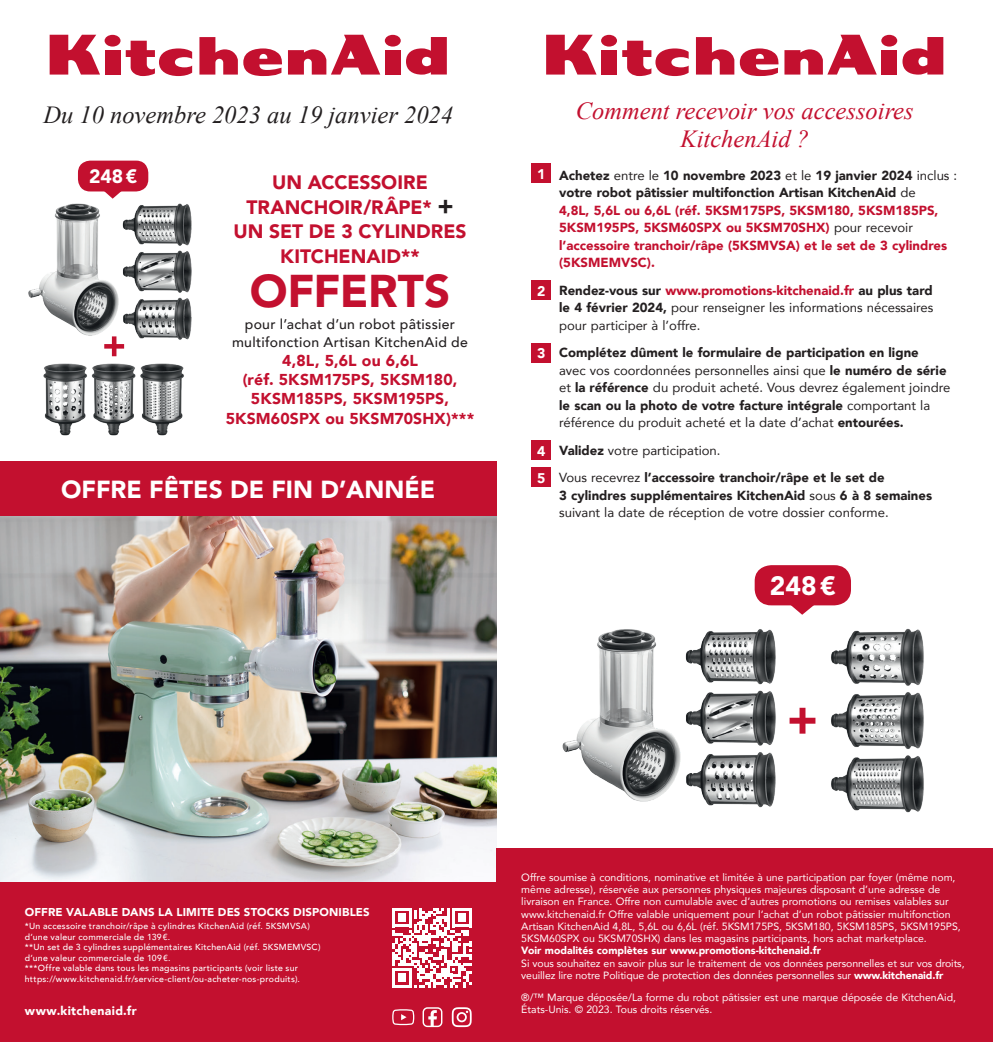
<style>
.page{position:relative;width:993px;height:1042px;background:#fff}
.page>*{position:absolute;margin:0;border:0;box-sizing:border-box;transform-origin:0 0}
.t1{font:900 45.5px "Avenir LT Std";letter-spacing:-.01em;color:#c3102f}
.t2{font:900 26.43px "Avenir LT Std";color:#fff}
.t3{font:italic 24.5px/28px "Times New Roman";color:#c3102f;text-align:center}
.t4{font:italic 24.5px "Times New Roman";color:#231f20}
.t5{font:900 24.5px "Avenir LT Std";color:#fff}
.t6{font:900 19.25px/24.5px "Avenir LT Std";color:#c3102f;text-align:center}
.t7{font:900 19.25px "Avenir LT Std";color:#fff}
.t8{font:900 15.75px/19.2px "Avenir";letter-spacing:.01em;color:#c3102f;text-align:center}
.t9{font:500 14px/17.5px "Avenir";letter-spacing:.02em;color:#231f20;text-align:center}
.t10{font:13.12px/17.5px "Avenir";color:#231f20}
.t11{font:900 13.12px/17.5px "Avenir";color:#c3102f}
.t12{font:900 13.12px/27.5px "Avenir";color:#231f20}
.t13{font:900 12.25px "Avenir";letter-spacing:.025em;color:#fff}
.t14{font:900 11.38px "Avenir";letter-spacing:.01em;color:#fff}
.t15{font:10.5px/12.2px "Avenir";color:#fff}
.t16{font:900 10.5px "Avenir";color:#fff}
.t17{font:500 8.75px/10.5px "Avenir";letter-spacing:.03em;color:#fff}
.s1{font-size:24.5px;color:#231f20}
.s2{font-size:14px;color:#fff}
.s3{color:#231f20}
.s4{font-weight:400;color:#231f20}
.s5{font-weight:900;font-size:14px;color:#fff}
.s6{font-weight:900}
.s7{font-weight:900;color:#c3102f}
.s8{font-weight:400}
</style>
<div class="page">
<img style="left:0;top:516px;width:496px;height:366px">
<div style="left:104px;top:50px;width:16px;height:25px;background:#c3102f"></div>
<div style="left:105px;top:35px;width:15px;height:12px;background:#c3102f;border-radius:50%"></div>
<svg style="left:199px;top:37px;width:83px;height:39px"></svg>
<div style="left:384px;top:50px;width:16px;height:25px;background:#c3102f"></div>
<div style="left:384px;top:35px;width:16px;height:12px;background:#c3102f;border-radius:50%"></div>
<svg style="left:288px;top:35px;width:92px;height:40px"></svg>
<svg style="left:50px;top:35px;width:50px;height:40px"></svg>
<svg style="left:126px;top:41px;width:66px;height:35px"></svg>
<svg style="left:406px;top:37px;width:40px;height:38px"></svg>
<div style="left:0;top:461px;width:496px;height:55px;background:#c3102f"></div>
<div style="left:0;top:882px;width:496px;height:160px;background:#c3102f"></div>
<svg style="left:392px;top:908px;width:79px;height:79px"></svg>
<svg style="left:392px;top:1009px;width:23px;height:17px"></svg>
<svg style="left:428px;top:1010px;width:9px;height:15px"></svg>
<div style="left:422px;top:1007px;width:20px;height:20px;border:1px solid #fff;border-radius:4px"></div>
<svg style="left:451px;top:1007px;width:20px;height:20px"></svg>
<svg style="left:104px;top:345px;width:20px;height:11px"></svg>
<img style="left:43px;top:363px;width:141px;height:73px">
<img style="left:28px;top:203px;width:164px;height:142px">
<div style="left:78px;top:161px;width:70px;height:30px;background:#c3102f;border-radius:12px"></div>
<svg style="left:102px;top:191px;width:21px;height:8px"></svg>
<div style="left:601px;top:50px;width:16px;height:25px;background:#c3102f"></div>
<div style="left:601px;top:35px;width:15px;height:12px;background:#c3102f;border-radius:50%"></div>
<svg style="left:695px;top:37px;width:83px;height:39px"></svg>
<div style="left:881px;top:50px;width:15px;height:25px;background:#c3102f"></div>
<div style="left:881px;top:35px;width:15px;height:12px;background:#c3102f;border-radius:50%"></div>
<svg style="left:784px;top:35px;width:92px;height:40px"></svg>
<svg style="left:546px;top:35px;width:50px;height:40px"></svg>
<svg style="left:622px;top:41px;width:66px;height:35px"></svg>
<svg style="left:902px;top:37px;width:41px;height:38px"></svg>
<div style="left:531px;top:163px;width:20px;height:20px;background:#c3102f"></div>
<div style="left:531px;top:280px;width:20px;height:20px;background:#c3102f"></div>
<div style="left:531px;top:343px;width:20px;height:19px;background:#c3102f"></div>
<div style="left:531px;top:440px;width:20px;height:20px;background:#c3102f"></div>
<div style="left:531px;top:467px;width:20px;height:20px;background:#c3102f"></div>
<div style="left:496px;top:848px;width:496px;height:194px;background:#c3102f"></div>
<svg style="left:790px;top:708px;width:25px;height:25px"></svg>
<img style="left:831px;top:628px;width:93px;height:185px">
<img style="left:562px;top:629px;width:228px;height:179px">
<div style="left:754px;top:565px;width:96px;height:40px;background:#c3102f;border-radius:16px"></div>
<svg style="left:787px;top:605px;width:29px;height:10px"></svg>
<h3 class="t4" style="left:43px;top:98px;width:411px">Du 10 novembre 2023 au 19 janvier 2024</h3>
<h3 class="t7" style="left:89px;top:165px;width:49px">248€</h3>
<h3 class="t6" style="left:233px;top:170px;width:234px">UN ACCESSOIRE<br>TRANCHOIR/RÂPE* <span class="s1">+<br></span>UN SET DE 3 CYLINDRES<br>KITCHENAID**</h3>
<h1 class="t1" style="left:250px;top:263px;width:202px">OFFERTS</h1>
<h3 class="t9" style="left:232px;top:315px;width:237px">pour l’achat d’un robot pâtissier multifonction Artisan KitchenAid de</h3>
<h3 class="t8" style="left:225px;top:350px;width:250px">4,8L, 5,6L ou 6,6L<br>(réf. 5KSM175PS, 5KSM180,<br>5KSM185PS, 5KSM195PS,<br>5KSM60SPX ou 5KSM70SHX)***</h3>
<h3 class="t5" style="left:61px;top:475px;width:375px">OFFRE FÊTES DE FIN D’ANNÉE</h3>
<h3 class="t3" style="left:575px;top:97px;width:339px">Comment recevoir vos accessoires<br>KitchenAid ?</h3>
<p class="t11" style="left:559px;top:166px;width:399px;text-indent:-22px"><span class="s2">1</span> <span class="s3">Achetez</span> <span class="s4">entre le</span> <span class="s3">10 novembre 2023</span> <span class="s4">et le</span> <span class="s3">19 janvier 2024</span> <span class="s4">inclus : </span><span class="s3">votre robot pâtissier multifonction Artisan KitchenAid</span> <span class="s4">de<br></span>4,8L, 5,6L ou 6,6L (réf. 5KSM175PS, 5KSM180, 5KSM185PS, 5KSM195PS, 5KSM60SPX ou 5KSM70SHX) <span class="s4">pour recevoir </span>l’accessoire tranchoir/râpe (5KSMVSA) et le set de 3 cylindres (5KSMEMVSC).</p>
<p class="t10" style="left:559px;top:281px;width:376px;text-align:justify;text-indent:-22px"><span class="s5">2</span> <span class="s6">Rendez-vous sur</span> <span class="s7">www.promotions-kitchenaid.fr</span> <span class="s6">au plus tard le 4 février 2024,</span> pour renseigner les informations nécessaires pour participer à l’offre.</p>
<p class="t10" style="left:559px;top:343px;width:392px;text-indent:-22px"><span class="s5">3</span> <span class="s6">Complétez dûment le formulaire de participation en ligne<br></span>avec vos coordonnées personnelles ainsi que <span class="s6">le numéro de série </span>et <span class="s6">la référence</span> du produit acheté. Vous devrez également joindre <span class="s6">le scan ou la photo de votre facture intégrale</span> comportant la référence du produit acheté et la date d’achat <span class="s6">entourées.</span></p>
<p class="t12" style="left:537px;top:436px;width:349px"><span class="s2">4</span> Validez <span class="s8">votre participation.<br></span><span class="s2">5</span> <span class="s8">Vous recevrez</span> l’accessoire tranchoir/râpe et le set de</p>
<p class="t10" style="left:559px;top:486px;width:374px"><span class="s6">3 cylindres supplémentaires KitchenAid</span> sous <span class="s6">6 à 8 semaines </span>suivant la date de réception de votre dossier conforme.</p>
<h2 class="t2" style="left:769px;top:570px;width:67px">248€</h2>
<p class="t14" style="left:25px;top:902px;width:346px">OFFRE VALABLE DANS LA LIMITE DES STOCKS DISPONIBLES</p>
<p class="t17" style="left:25px;top:920px;width:297px">*Un accessoire tranchoir/râpe à cylindres KitchenAid (réf. 5KSMVSA) d’une valeur commerciale de 139€.<br>**Un set de 3 cylindres supplémentaires KitchenAid (réf. 5KSMEMVSC) d’une valeur commerciale de 109€.<br>***Offre valable dans tous les magasins participants (voir liste sur https://www.kitchenaid.fr/service-client/ou-acheter-nos-produits).</p>
<p class="t13" style="left:25px;top:1000px;width:113px">www.kitchenaid.fr</p>
<p class="t15" style="left:521px;top:870px;width:441px">Offre soumise à conditions, nominative et limitée à une participation par foyer (même nom, même adresse), réservée aux personnes physiques majeures disposant d’une adresse de livraison en France. Offre non cumulable avec d’autres promotions ou remises valables sur www.kitchenaid.fr Offre valable uniquement pour l’achat d’un robot pâtissier multifonction Artisan KitchenAid 4,8L, 5,6L ou 6,6L (réf. 5KSM175PS, 5KSM180, 5KSM185PS, 5KSM195PS, 5KSM60SPX ou 5KSM70SHX) dans les magasins participants, hors achat marketplace.</p>
<p class="t16" style="left:521px;top:941px;width:301px">Voir modalités complètes sur www.promotions-kitchenaid.fr</p>
<p class="t15" style="left:521px;top:956px;width:444px">Si vous souhaitez en savoir plus sur le traitement de vos données personnelles et sur vos droits, veuillez lire notre Politique de protection des données personnelles sur <span class="s6">www.kitchenaid.fr</span></p>
<p class="t15" style="left:521px;top:991px;width:436px">®/™ Marque déposée/La forme du robot pâtissier est une marque déposée de KitchenAid,<br>États-Unis. © 2023. Tous droits réservés.</p>
</div>
